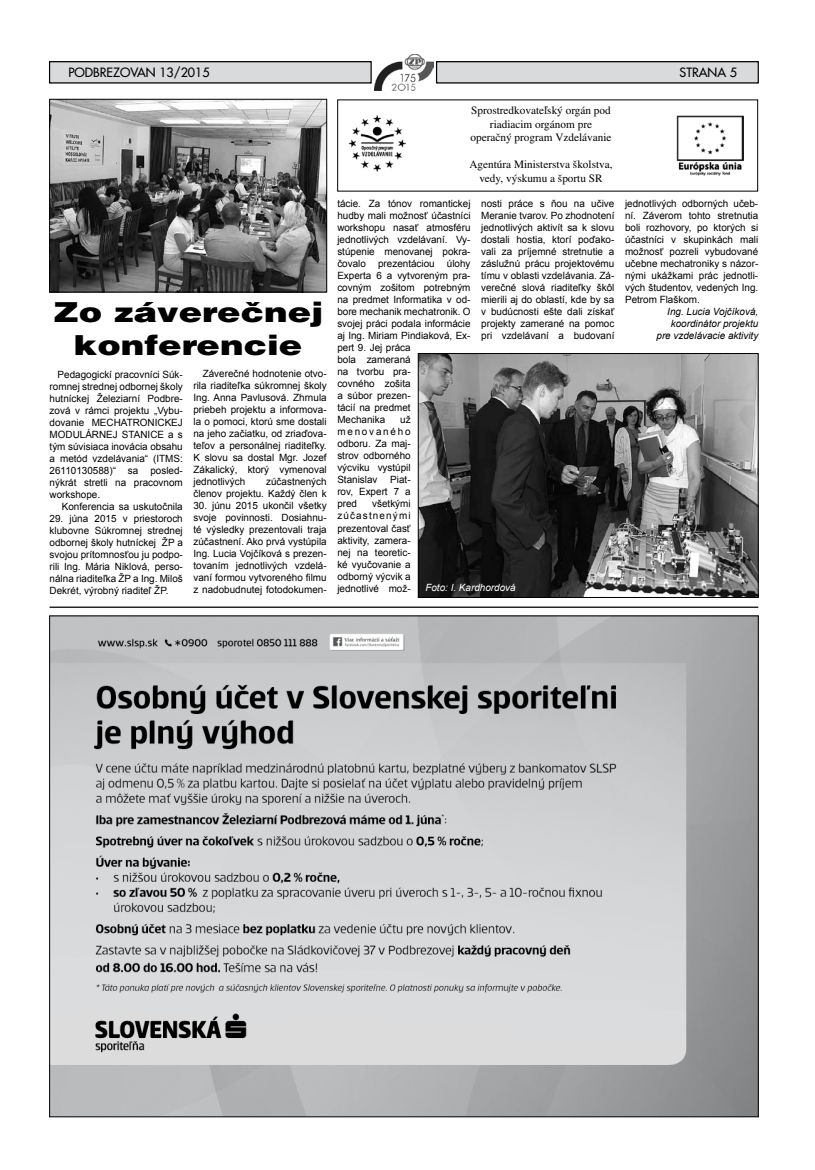
<style>
.page{position:relative;width:815px;height:1170px;background:#fff}
.page>*{position:absolute;margin:0;border:0;box-sizing:border-box;transform-origin:0 0}
.t1{font:900 27.5px/33px "Switzerland";color:#000;text-align:center;scale:1.28 1}
.t2{font:12.5px "Fujiyama 2";color:#000}
.t3{font:11.25px/13.5px "Toronto";color:#000;text-align:center}
.t4{font:10px/12px "Arial";color:#000;text-align:justify}
.t5{font:italic 10px/12px "Arial";color:#000;text-align:right}
.t6{font:italic 10px "Arial";color:#fff}
</style>
<div class="page">
<div style="left:50px;top:62px;width:321px;height:21px;background:#d9dadb"></div>
<div style="left:49px;top:61px;width:323px;height:22px;border:1px solid #000"></div>
<div style="left:437px;top:62px;width:321px;height:21px;background:#d9dadb"></div>
<div style="left:436px;top:61px;width:323px;height:22px;border:1px solid #000"></div>
<img style="left:374px;top:54px;width:59px;height:36px">
<img style="left:51px;top:101px;width:274px;height:189px">
<div style="left:49px;top:99px;width:278px;height:193px;border:1px solid #000"></div>
<img style="left:677px;top:115px;width:67px;height:60px">
<img style="left:349px;top:115px;width:56px;height:56px">
<img style="left:420px;top:355px;width:337px;height:241px">
<div style="left:418px;top:353px;width:341px;height:245px;border:1px solid #000"></div>
<img style="left:51px;top:617px;width:706px;height:497px">
<hr style="left:50px;top:606px;width:708px;height:1px;background:#000">
<p class="t2" style="left:68px;top:63px;width:143px">PODBREZOVAN 13/2015</p>
<p class="t2" style="left:680px;top:63px;width:59px">STRANA 5</p>
<h1 class="t1" style="left:53px;top:296px;width:212px">Zo záverečnej konferencie</h1>
<p class="t4" style="left:50px;top:368px;width:135px;text-indent:8px">Pedagogickí pracovníci Súk&shy;romnej strednej odbornej školy hutníckej Železiarní Podbre&shy;zová v rámci projektu „Vybu&shy;dovanie MECHATRONICKEJ MODULÁRNEJ STANICE a s tým súvisiaca inovácia obsahu a metód vzdelávania“ (ITMS:<br>26110130588)“ sa posled&shy;nýkrát stretli na pracovnom workshope.</p>
<p class="t4" style="left:62px;top:500px;width:122px">Konferencia sa uskutočnila</p>
<p class="t4" style="left:50px;top:512px;width:135px">29. júna 2015 v priestoroch klubovne Súkromnej strednej odbornej školy hutníckej ŽP a svojou prítomnosťou ju podpo&shy;rili Ing. Mária Niklová, perso&shy;nálna riaditeľka ŽP a Ing. Miloš Dekrét, výrobný riaditeľ ŽP.</p>
<p class="t4" style="left:193px;top:367px;width:135px;text-indent:9px">Záverečné hodnotenie otvo&shy;rila riaditeľka súkromnej školy Ing. Anna Pavlusová. Zhrnula priebeh projektu a informova&shy;la o pomoci, ktorú sme dostali na jeho začiatku, od zriaďova&shy;teľov a personálnej riaditeľky.<br>K slovu sa dostal Mgr. Jozef Zákalický, ktorý vymenoval jednotlivých</p>
<p class="t4" style="left:193px;top:475px;width:135px;text-align:right">zúčastnených<br>členov projektu. Každý člen k</p>
<p class="t4" style="left:193px;top:499px;width:135px">30. júnu 2015 ukončil všetky svoje povinnosti. Dosiahnu&shy;té výsledky prezentovali traja zúčastnení. Ako prvá vystúpila Ing. Lucia Vojčíková s prezen&shy;tovaním jednotlivých vzdelá&shy;vaní formou vytvoreného filmu z nadobudnutej fotodokumen-</p>
<p class="t3" style="left:470px;top:104px;width:143px">Sprostredkovateľský orgán pod riadiacim orgánom pre operačný program Vzdelávanie</p>
<p class="t3" style="left:469px;top:158px;width:145px">Agentúra Ministerstva školstva, vedy, výskumu a športu SR</p>
<p class="t4" style="left:481px;top:198px;width:135px">nosti práce s ňou na učive Meranie tvarov. Po zhodnotení jednotlivých aktivít sa k slovu dostali hostia, ktorí poďako&shy;vali za príjemné stretnutie a záslužnú prácu projektovému tímu v oblasti vzdelávania. Zá&shy;verečné slová riaditeľky škôl mierili aj do oblastí, kde by sa v budúcnosti ešte dali získať projekty zamerané na pomoc pri vzdelávaní a budovaní</p>
<p class="t4" style="left:625px;top:198px;width:135px">jednotlivých odborných učeb&shy;ní. Záverom tohto stretnutia boli rozhovory, po ktorých si účastníci v skupinkách mali možnosť pozreli vybudované učebne mechatroniky s názor&shy;nými ukážkami prác jednotli&shy;vých študentov, vedených Ing.<br>Petrom Flaškom.</p>
<p class="t4" style="left:337px;top:198px;width:135px;text-align:left">tácie. Za tónov romantickej hudby mali možnosť účastníci workshopu nasať atmosféru jednotlivých vzdelávaní. Vy&shy;stúpenie menovanej pokra&shy;čovalo prezentáciou úlohy<br>Experta 6 a vytvoreným pra&shy;covným zošitom potrebným na predmet Informatika v od&shy;bore mechanik mechatronik. O svojej práci podala informácie aj Ing. Miriam Pindiaková, Ex&shy;pert 9. Jej práca<br>bola zameraná<br>na tvorbu pra-<br>covného zošita<br>a súbor prezen-<br>tácií na predmet<br>Mechanika</p>
<p class="t5" style="left:656px;top:306px;width:103px">Ing. Lucia Vojčíková, koordinátor projektu pre vzdelávacie aktivity</p>
<p class="t4" style="left:337px;top:414px;width:75px;text-indent:63px">už menovaného odboru. Za maj&shy;strov odborného výcviku vystúpil Stanislav</p>
<p class="t4" style="left:337px;top:474px;width:75px;text-indent:53px">Piat&shy;rov, Expert 7 a pred</p>
<p class="t4" style="left:337px;top:498px;width:75px;text-indent:35px">všetkými zúčastnenými prezentoval časť aktivity, zamera&shy;nej na teoretic&shy;ké vyučovanie a odborný výcvik a jednotlivé mož-</p>
<p class="t6" style="left:425px;top:580px;width:92px">Foto: I. Kardhordová</p>
</div>
